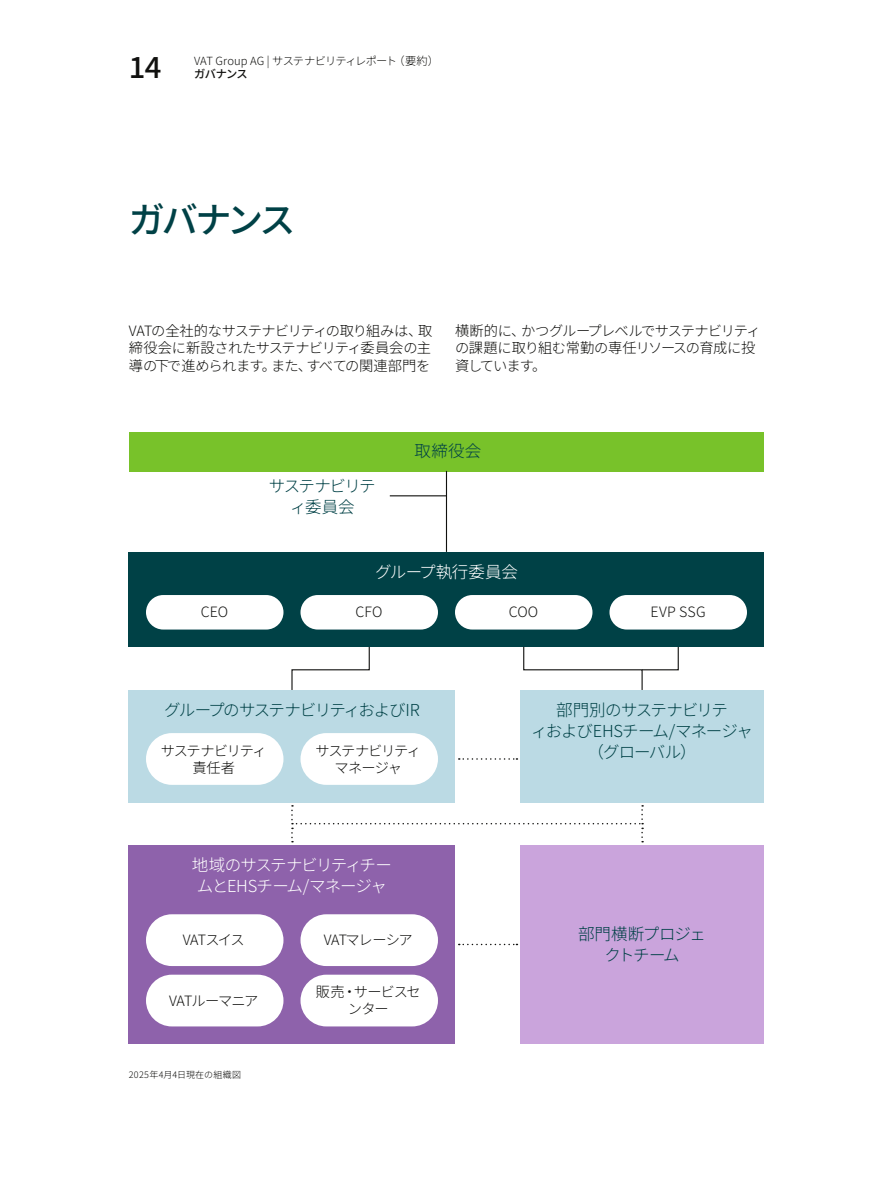
<style>
.page{position:relative;width:893px;height:1191px;background:#fff}
.page>*{position:absolute;margin:0;border:0;box-sizing:border-box;transform-origin:0 0}
.t1{font:500 36px "Noto Sans JP";letter-spacing:-.095em;color:#004146}
.t2{font:500 29.25px "Noto Sans JP";color:#11110f}
.t3{font:300 16.5px/21px "Noto Sans JP";letter-spacing:-.075em;color:#004146;text-align:center}
.t4{font:300 16.5px/21px "Noto Sans JP";letter-spacing:-.055em;color:#fff;text-align:center}
.t5{font:300 16.5px "Noto Sans JP";letter-spacing:-.015em;color:#fff}
.t6{font:300 14.25px/17.2px "Noto Sans JP";letter-spacing:-.05em;color:#11110f;text-align:justify}
.t7{font:300 14.25px/17.2px "Noto Sans JP";letter-spacing:-.085em;color:#11110f;text-align:center}
.t8{font:300 11.25px "Noto Sans JP";letter-spacing:-.055em;color:#11110f}
.t9{font:500 11.25px "Noto Sans JP";letter-spacing:-.06em;color:#11110f}
.t10{font:300 9px "Noto Sans JP";letter-spacing:.02em;color:#11110f}
</style>
<div class="page">
<div style="left:129px;top:432px;width:634px;height:39px;background:#78c22a"></div>
<svg style="left:291px;top:647px;width:79px;height:43px"></svg>
<div style="left:129px;top:552px;width:635px;height:95px;background:#004146"></div>
<div style="left:129px;top:690px;width:326px;height:112px;background:#bbdae4"></div>
<div style="left:129px;top:845px;width:326px;height:198px;background:#8e62ab"></div>
<div style="left:520px;top:690px;width:244px;height:112px;background:#bbdae4"></div>
<div style="left:520px;top:845px;width:244px;height:198px;background:#caa4dc"></div>
<hr style="left:446px;top:471px;width:1px;height:81px;background:#11110f">
<div style="left:300px;top:595px;width:138px;height:34px;background:#fff;border-radius:17px"></div>
<div style="left:300px;top:733px;width:138px;height:52px;background:#fff;border-radius:26px"></div>
<div style="left:300px;top:914px;width:138px;height:52px;background:#fff;border-radius:26px"></div>
<div style="left:300px;top:974px;width:138px;height:52px;background:#fff;border-radius:26px"></div>
<div style="left:609px;top:595px;width:138px;height:34px;background:#fff;border-radius:17px"></div>
<div style="left:146px;top:733px;width:137px;height:52px;background:#fff;border-radius:26px"></div>
<div style="left:146px;top:914px;width:137px;height:52px;background:#fff;border-radius:26px"></div>
<div style="left:146px;top:974px;width:137px;height:52px;background:#fff;border-radius:26px"></div>
<div style="left:455px;top:595px;width:137px;height:34px;background:#fff;border-radius:17px"></div>
<hr style="left:390px;top:495px;width:56px;height:1px;background:#11110f">
<svg style="left:459px;top:758px;width:58px;height:1px"></svg>
<svg style="left:459px;top:943px;width:58px;height:2px"></svg>
<svg style="left:523px;top:647px;width:156px;height:43px"></svg>
<svg style="left:291px;top:805px;width:352px;height:37px"></svg>
<div style="left:146px;top:595px;width:137px;height:34px;background:#fff;border-radius:17px"></div>
<h2 class="t2" style="left:129px;top:51px;width:34px">14</h2>
<p class="t8" style="left:194px;top:55px;width:246px">VAT Group AG | サステナビリティレポート（要約）</p>
<p class="t9" style="left:194px;top:68px;width:55px">ガバナンス</p>
<h1 class="t1" style="left:129px;top:199px;width:168px">ガバナンス</h1>
<p class="t6" style="left:129px;top:323px;width:305px">VATの全社的なサステナビリティの取り組みは、取締役会に新設されたサステナビリティ委員会の主導の下で進められます。また、すべての関連部門を</p>
<p class="t6" style="left:455px;top:323px;width:307px;text-align:left">横断的に、かつグループレベルでサステナビリティの課題に取り組む常勤の専任リソースの育成に投資しています。</p>
<p class="t3" style="left:269px;top:475px;width:108px">サステナビリティ委員会</p>
<p class="t3" style="left:415px;top:441px;width:68px">取締役会</p>
<p class="t6" style="left:201px;top:604px;width:29px">CEO</p>
<p class="t5" style="left:375px;top:562px;width:144px">グループ執行委員会</p>
<p class="t6" style="left:356px;top:604px;width:28px">CFO</p>
<p class="t6" style="left:509px;top:604px;width:31px">COO</p>
<p class="t6" style="left:650px;top:604px;width:57px">EVP SSG</p>
<p class="t3" style="left:164px;top:699px;width:257px">グループのサステナビリティおよびIR</p>
<p class="t7" style="left:161px;top:742px;width:107px">サステナビリティ責任者</p>
<p class="t7" style="left:315px;top:742px;width:107px">サステナビリティマネージャ</p>
<p class="t4" style="left:192px;top:855px;width:202px">地域のサステナビリティチームとEHSチーム/マネージャ</p>
<p class="t6" style="left:183px;top:931px;width:63px">VATスイス</p>
<p class="t6" style="left:169px;top:992px;width:91px">VATルーマニア</p>
<p class="t10" style="left:129px;top:1069px;width:114px">2025年4月4日現在の組織図</p>
<p class="t6" style="left:324px;top:931px;width:91px">VATマレーシア</p>
<p class="t6" style="left:316px;top:983px;width:106px;text-align:center">販売・サービスセンター</p>
<p class="t3" style="left:531px;top:699px;width:223px">部門別のサステナビリテ<br>ィおよびEHSチーム/マネージャ（グローバル）</p>
<p class="t3" style="left:578px;top:924px;width:129px">部門横断プロジェクトチーム</p>
</div>
